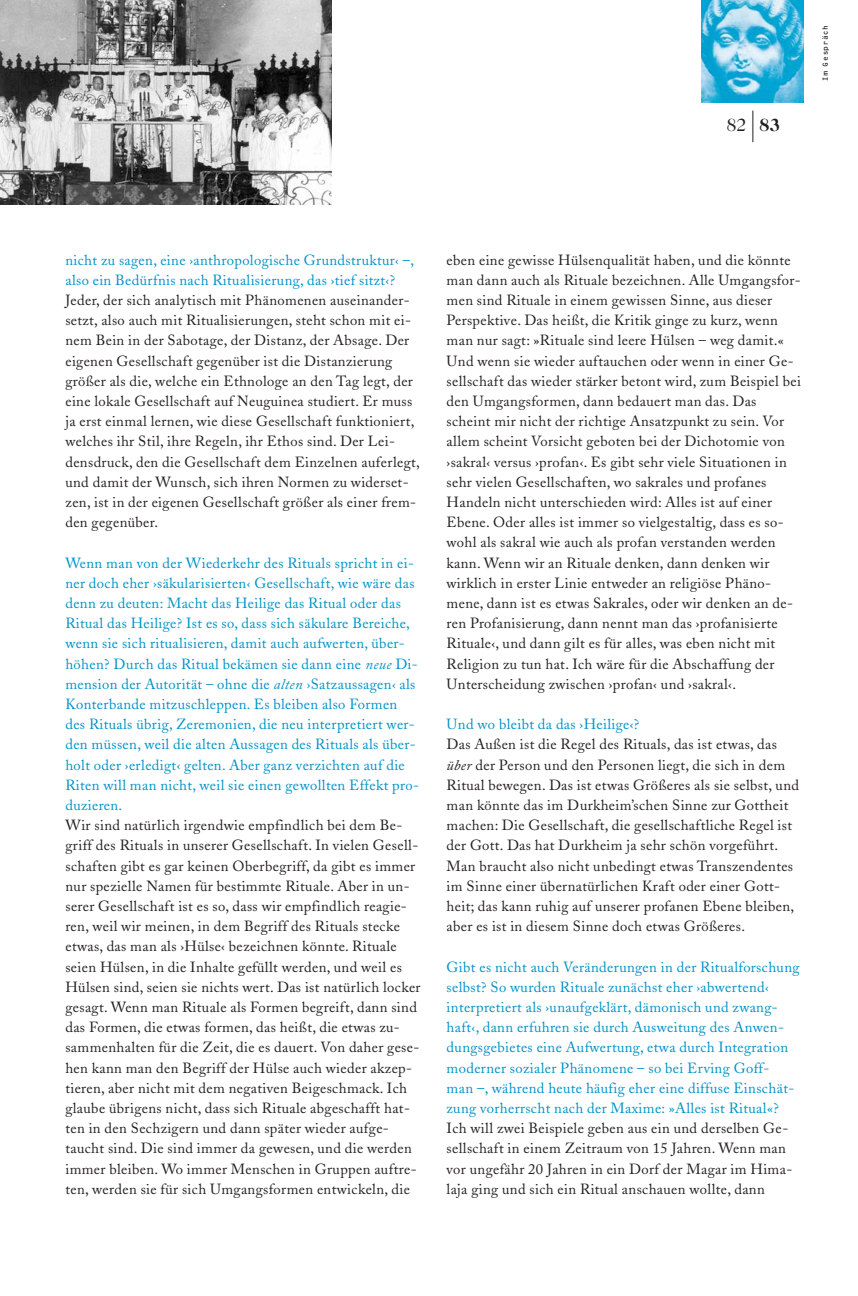
<style>
.page{position:relative;width:858px;height:1296px;background:#fff}
.page>*{position:absolute;margin:0;border:0;box-sizing:border-box;transform-origin:0 0}
.t1{font:18px "Caslon 224 IT Cby BT";color:#231f20}
.t2{font:14.7px/20.2px "Adobe Caslon";letter-spacing:.025em;color:#231f20}
.t3{font:14.7px/20.2px "Adobe Caslon";letter-spacing:.025em;color:#0092c8}
.t4{font:7.5px "OCRF";letter-spacing:.095em;color:#231f20}
.s1{font-weight:700}
.s2{font-style:italic}
</style>
<div class="page">
<hr style="left:753px;top:111px;width:1px;height:31px;background:#231f20">
<img style="left:0;top:0;width:332px;height:204px">
<img style="left:702px;top:0;width:102px;height:102px">
<p class="t1" style="left:727px;top:119px;width:55px">82 <span class="s1">83</span></p>
<p class="t4" style="left:823px;top:81px;width:57px;rotate:-90deg">Im Gespräch</p>
<p class="t3" style="left:65px;top:251px;width:350px">nicht zu sagen, eine ›anthropologische Grundstruktur‹ –, also ein Bedürfnis nach Ritualisierung, das ›tief sitzt‹?</p>
<p class="t2" style="left:65px;top:292px;width:356px">Jeder, der sich analytisch mit Phänomenen auseinander&shy;setzt, also auch mit Ritualisierungen, steht schon mit ei&shy;nem Bein in der Sabotage, der Distanz, der Absage. Der eigenen Gesellschaft gegenüber ist die Distanzierung größer als die, welche ein Ethnologe an den Tag legt, der eine lokale Gesellschaft auf Neuguinea studiert. Er muss ja erst einmal lernen, wie diese Gesellschaft funktioniert, welches ihr Stil, ihre Regeln, ihr Ethos sind. Der Lei&shy;densdruck, den die Gesellschaft dem Einzelnen auferlegt, und damit der Wunsch, sich ihren Normen zu widerset&shy;zen, ist in der eigenen Gesellschaft größer als einer frem&shy;den gegenüber.</p>
<p class="t3" style="left:65px;top:554px;width:355px">Wenn man von der Wiederkehr des Rituals spricht in ei&shy;ner doch eher ›säkularisierten‹ Gesellschaft, wie wäre das denn zu deuten: Macht das Heilige das Ritual oder das Ritual das Heilige? Ist es so, dass sich säkulare Bereiche, wenn sie sich ritualisieren, damit auch aufwerten, über&shy;höhen? Durch das Ritual bekämen sie dann eine <span class="s2">neue</span> Di&shy;mension der Autorität – ohne die <span class="s2">alten</span> ›Satzaussagen‹ als Konterbande mitzuschleppen. Es bleiben also Formen des Rituals übrig, Zeremonien, die neu interpretiert wer&shy;den müssen, weil die alten Aussagen des Rituals als über&shy;holt oder ›erledigt‹ gelten. Aber ganz verzichten auf die Riten will man nicht, weil sie einen gewollten Effekt pro&shy;duzieren.</p>
<p class="t2" style="left:65px;top:817px;width:357px">Wir sind natürlich irgendwie empfindlich bei dem Be&shy;griff des Rituals in unserer Gesellschaft. In vielen Gesell&shy;schaften gibt es gar keinen Oberbegriff, da gibt es immer nur spezielle Namen für bestimmte Rituale. Aber in un&shy;serer Gesellschaft ist es so, dass wir empfindlich reagie&shy;ren, weil wir meinen, in dem Begriff des Rituals stecke etwas, das man als ›Hülse‹ bezeichnen könnte. Rituale seien Hülsen, in die Inhalte gefüllt werden, und weil es Hülsen sind, seien sie nichts wert. Das ist natürlich locker gesagt. Wenn man Rituale als Formen begreift, dann sind das Formen, die etwas formen, das heißt, die etwas zu&shy;sammenhalten für die Zeit, die es dauert. Von daher gese&shy;hen kann man den Begriff der Hülse auch wieder akzep&shy;tieren, aber nicht mit dem negativen Beigeschmack. Ich glaube übrigens nicht, dass sich Rituale abgeschafft hat&shy;ten in den Sechzigern und dann später wieder aufge&shy;taucht sind. Die sind immer da gewesen, und die werden immer bleiben. Wo immer Menschen in Gruppen auftre&shy;ten, werden sie für sich Umgangsformen entwickeln, die</p>
<p class="t2" style="left:447px;top:251px;width:356px">eben eine gewisse Hülsenqualität haben, und die könnte man dann auch als Rituale bezeichnen. Alle Umgangsfor&shy;men sind Rituale in einem gewissen Sinne, aus dieser Perspektive. Das heißt, die Kritik ginge zu kurz, wenn man nur sagt: »Rituale sind leere Hülsen – weg damit.« Und wenn sie wieder auftauchen oder wenn in einer Ge&shy;sellschaft das wieder stärker betont wird, zum Beispiel bei den Umgangsformen, dann bedauert man das. Das scheint mir nicht der richtige Ansatzpunkt zu sein. Vor allem scheint Vorsicht geboten bei der Dichotomie von ›sakral‹ versus ›profan‹. Es gibt sehr viele Situationen in sehr vielen Gesellschaften, wo sakrales und profanes Handeln nicht unterschieden wird: Alles ist auf einer Ebene. Oder alles ist immer so vielgestaltig, dass es so&shy;wohl als sakral wie auch als profan verstanden werden kann. Wenn wir an Rituale denken, dann denken wir wirklich in erster Linie entweder an religiöse Phäno&shy;mene, dann ist es etwas Sakrales, oder wir denken an de&shy;ren Profanisierung, dann nennt man das ›profanisierte Rituale‹, und dann gilt es für alles, was eben nicht mit Religion zu tun hat. Ich wäre für die Abschaffung der Unterscheidung zwischen ›profan‹ und ›sakral‹.</p>
<p class="t3" style="left:447px;top:716px;width:194px">Und wo bleibt da das ›Heilige‹?</p>
<p class="t2" style="left:447px;top:736px;width:354px">Das Außen ist die Regel des Rituals, das ist etwas, das <span class="s2">über</span> der Person und den Personen liegt, die sich in dem Ritual bewegen. Das ist etwas Größeres als sie selbst, und man könnte das im Durkheim’schen Sinne zur Gottheit machen: Die Gesellschaft, die gesellschaftliche Regel ist der Gott. Das hat Durkheim ja sehr schön vorgeführt.<br>Man braucht also nicht unbedingt etwas Transzendentes im Sinne einer übernatürlichen Kraft oder einer Gott&shy;heit; das kann ruhig auf unserer profanen Ebene bleiben, aber es ist in diesem Sinne doch etwas Größeres.</p>
<p class="t3" style="left:447px;top:958px;width:355px">Gibt es nicht auch Veränderungen in der Ritualforschung selbst? So wurden Rituale zunächst eher ›abwertend‹ interpretiert als ›unaufgeklärt, dämonisch und zwang&shy;haft‹, dann erfuhren sie durch Ausweitung des Anwen&shy;dungsgebietes eine Aufwertung, etwa durch Integration moderner sozialer Phänomene – so bei Erving Goff-<br>man –, während heute häufig eher eine diffuse Einschät&shy;zung vorherrscht nach der Maxime: »Alles ist Ritual«?</p>
<p class="t2" style="left:447px;top:1120px;width:347px">Ich will zwei Beispiele geben aus ein und derselben Ge&shy;sellschaft in einem Zeitraum von 15 Jahren. Wenn man vor ungefähr 20 Jahren in ein Dorf der Magar im Hima&shy;laja ging und sich ein Ritual anschauen wollte, dann</p>
</div>
